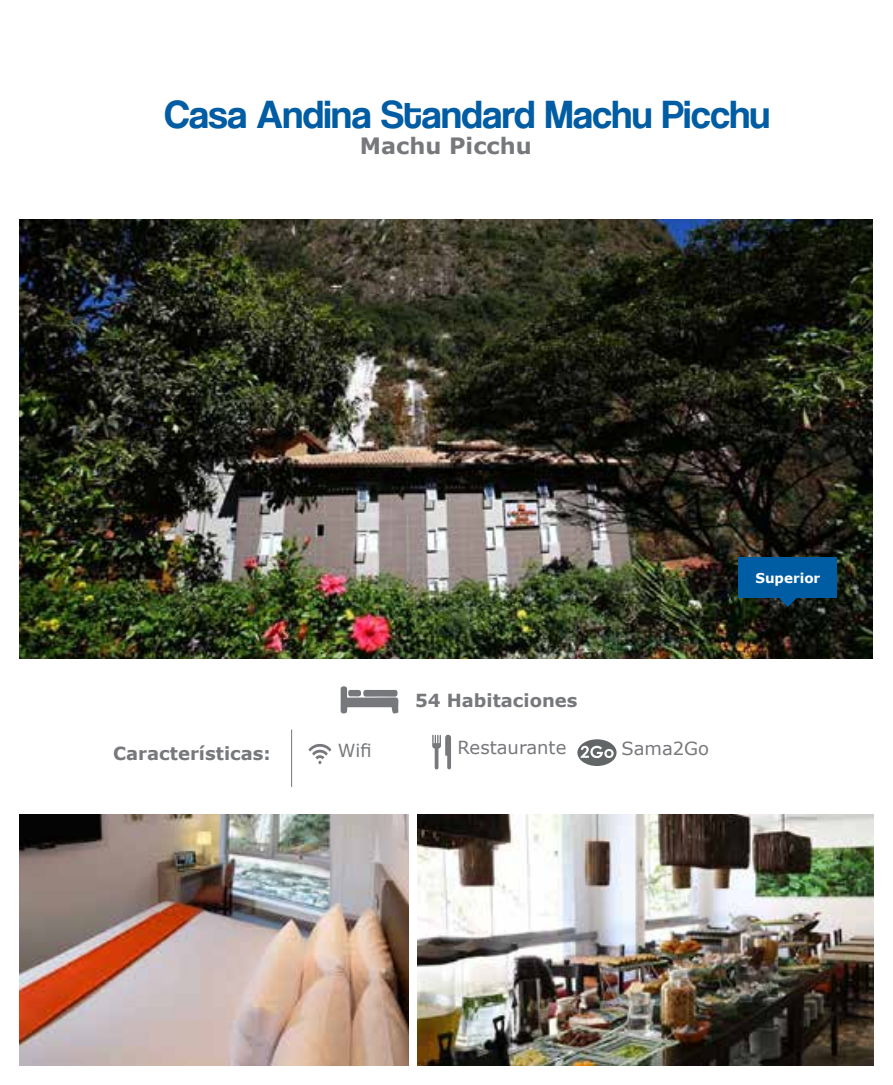
<style>
.page{position:relative;width:893px;height:1085px;background:#fff}
.page>*{position:absolute;margin:0;border:0;box-sizing:border-box;transform-origin:0 0}
.t1{font:40.5px "Coolvetica Rg";color:#005ca3}
.t2{font:700 22.5px "Verdana";color:#77787b}
.t3{font:700 18px "Verdana";color:#77787b}
.t4{font:18px "Verdana";color:#77787b}
.t5{font:700 13.5px "Verdana";color:#fff}
</style>
<div class="page">
<img style="left:19px;top:219px;width:853px;height:440px">
<img style="left:19px;top:814px;width:389px;height:251px">
<img style="left:417px;top:814px;width:457px;height:251px">
<svg style="left:341px;top:686px;width:58px;height:28px"></svg>
<svg style="left:432px;top:734px;width:19px;height:35px"></svg>
<svg style="left:308px;top:741px;width:23px;height:10px"></svg>
<svg style="left:312px;top:748px;width:16px;height:16px"></svg>
<hr style="left:291px;top:729px;width:1px;height:57px;background:#77787b">
<svg style="left:577px;top:739px;width:40px;height:26px"></svg>
<div style="left:739px;top:557px;width:98px;height:40px;background:#005ca3"></div>
<svg style="left:776px;top:597px;width:24px;height:10px"></svg>
<h1 class="t1" style="left:164px;top:91px;width:607px">Casa Andina Standard Machu Picchu</h1>
<p class="t2" style="left:360px;top:130px;width:174px">Machu Picchu</p>
<p class="t3" style="left:113px;top:741px;width:159px">Características:</p>
<p class="t3" style="left:415px;top:687px;width:164px">54 Habitaciones</p>
<p class="t4" style="left:338px;top:738px;width:35px">Wifi</p>
<p class="t4" style="left:457px;top:735px;width:110px">Restaurante</p>
<p class="t4" style="left:621px;top:736px;width:89px">Sama2Go</p>
<p class="t5" style="left:755px;top:568px;width:66px">Superior</p>
</div>
